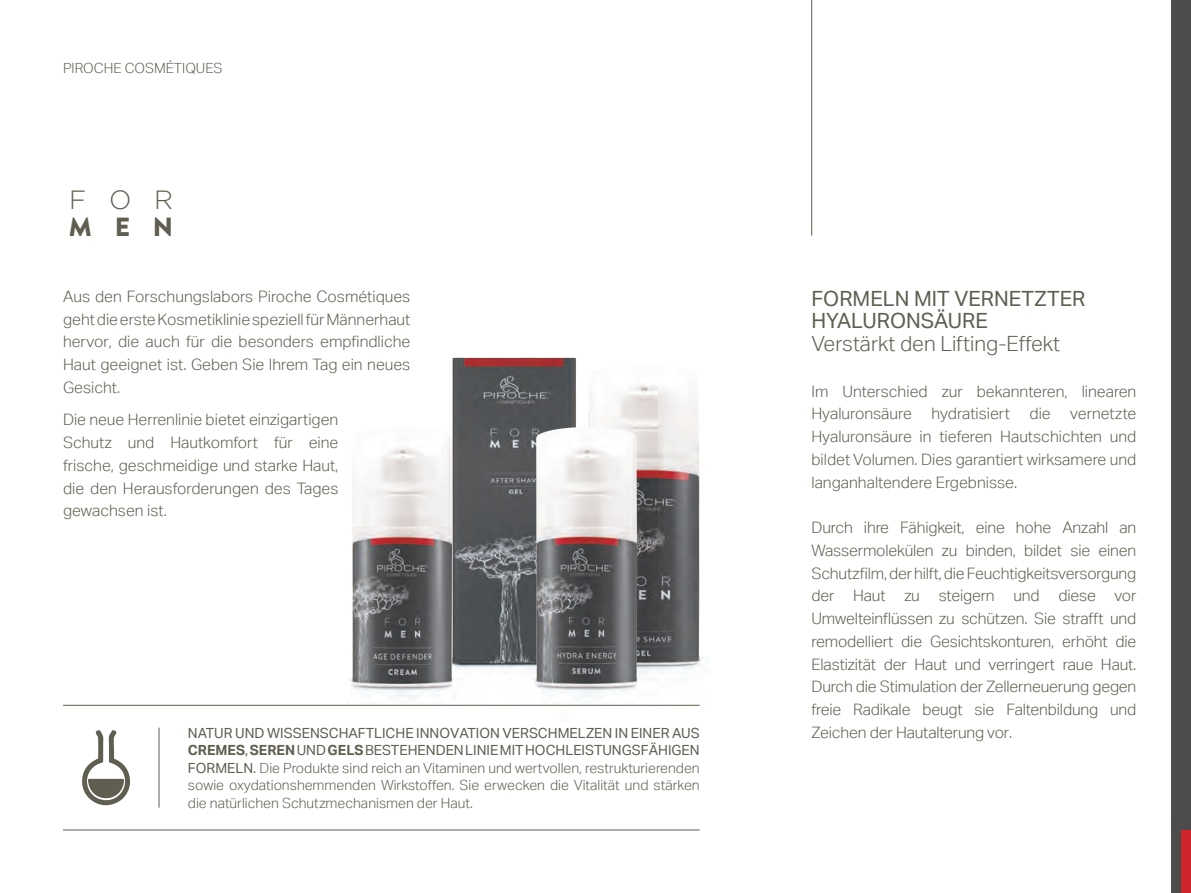
<style>
.page{position:relative;width:1191px;height:893px;background:#fff}
.page>*{position:absolute;margin:0;border:0;box-sizing:border-box;transform-origin:0 0}
.t1{font:300 26.25px "Gotham";color:#5f5e50}
.t2{font:900 26.25px "Brandon Grotesque";color:#5f5e50}
.t3{font:21px/22.8px "Aktiv Grotesk";color:#5f5e50}
.t4{font:300 21px "Aktiv Grotesk";color:#5f5e50}
.t5{font:300 15.75px/22.8px "Aktiv Grotesk";color:#5f5e50;text-align:justify}
.t6{font:300 14px/17.5px "Aktiv Grotesk";color:#5f5e50}
.s1{font-weight:400}
.s2{font-weight:700}
</style>
<div class="page">
<img style="left:444px;top:357px;width:259px;height:349px">
<img style="left:348px;top:357px;width:108px;height:347px">
<img style="left:531px;top:357px;width:109px;height:347px">
<hr style="left:63px;top:705px;width:636px;height:1px;background:#5f5e50">
<hr style="left:63px;top:830px;width:636px;height:1px;background:#5f5e50">
<svg style="left:82px;top:730px;width:48px;height:75px"></svg>
<hr style="left:159px;top:728px;width:1px;height:80px;background:#5f5e50">
<hr style="left:811px;top:0;width:1px;height:236px;background:#5f5e50">
<div style="left:1171px;top:0;width:20px;height:893px;background:#4d4b4b"></div>
<div style="left:1181px;top:830px;width:10px;height:63px;background:#d1232a"></div>
<p class="t6" style="left:63px;top:59px;width:161px">piroche cosmétiques</p>
<h1 class="t1" style="left:69px;top:185px;width:105px">FOR</h1>
<h1 class="t2" style="left:69px;top:208px;width:106px">MEN</h1>
<p class="t5" style="left:63px;top:285px;width:349px">Aus den Forschungslabors Piroche Cosmétiques geht die erste Kosmetiklinie speziell für Männerhaut hervor, die auch für die besonders empfindliche Haut geeignet ist. Geben Sie I hrem Tag ein neues Gesicht.</p>
<p class="t5" style="left:63px;top:409px;width:277px">Die neue Herrenlinie bietet einzigartigen Schutz und Hautkomfort für eine frische, geschmeidige und starke Haut, die den Herausforderungen des Tages gewachsen ist.</p>
<p class="t6" style="left:188px;top:724px;width:513px"><span class="s1">NATUR UN D WISSENSCHAFTLICHE INNOVATION VERSCHMELZEN IN EIN ER AUS </span><span class="s2">CREMES</span><span class="s1">,</span> <span class="s2">SEREN</span> <span class="s1">UN D</span> <span class="s2">GELS</span> <span class="s1">BESTEHEN DEN LIN IE MIT HOCHLEISTUNGSFÄHIGEN FORMELN.</span> Die Produkte sind reich an Vitaminen und wertvollen, restrukturierenden sowie oxydationshemmenden Wirkstoffen. Sie erwecken die Vitalität und stärken die natürlichen Schutzmechanismen der Haut.</p>
<h2 class="t3" style="left:811px;top:287px;width:275px">FORMELN MIT VERN ETZTER<br>HYALURONSÄURE</h2>
<h2 class="t4" style="left:811px;top:332px;width:250px">Verstärkt den Lifting-Effekt</h2>
<p class="t5" style="left:811px;top:380px;width:326px">I m Unterschied zur bekannteren, linearen<br>Hyaluronsäure</p>
<p class="t5" style="left:811px;top:402px;width:326px;text-indent:218px">die vernetzte Hyaluronsäure in tieferen Hautschichten und bildet Volumen. Dies garantiert wirksamere und langanhaltendere Ergebnisse.</p>
<p class="t5" style="left:811px;top:516px;width:326px">Durch ihre Fähigkeit, eine hohe Anzahl an Wassermolekülen zu binden, bildet sie einen Schutzfilm, der hilft, die Feuchtigkeitsversorgung der Haut zu steigern und diese vor Umwelteinflüssen zu schützen. Sie strafft und remodelliert die Gesichtskonturen, erhöht die Elastizität der Haut und verringert raue Haut.<br>Durch die Stimulation der Zellerneuerung gegen freie Radikale beugt sie Faltenbildung und Zeichen der Hautalterung vor.</p>
<p class="t5" style="left:931px;top:402px;width:80px">hydratisiert</p>
</div>
